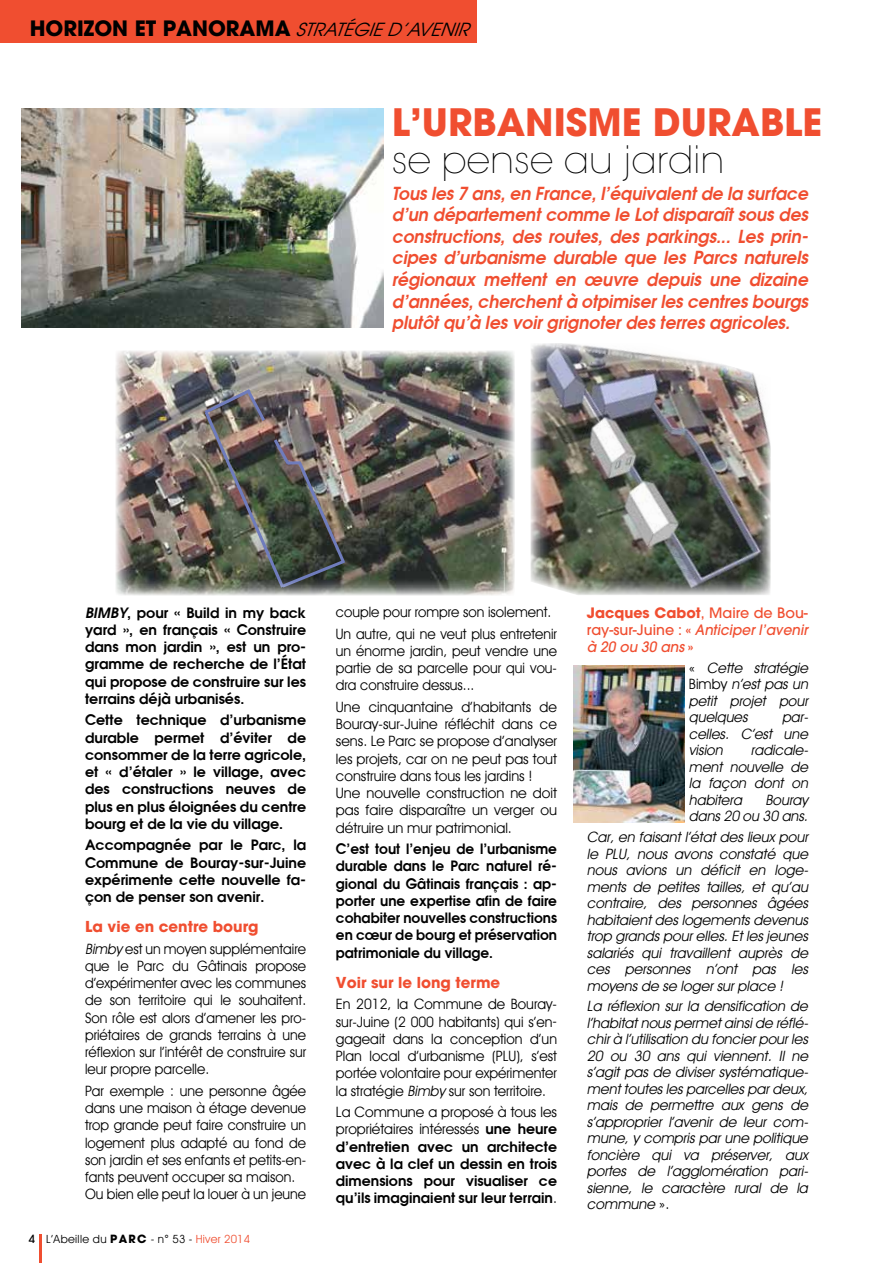
<style>
.page{position:relative;width:893px;height:1263px;background:#fff}
.page>*{position:absolute;margin:0;border:0;box-sizing:border-box;transform-origin:0 0}
.t1{font:700 37.5px "Avant Garde";color:#f04e30}
.t2{font:200 37.5px "Avant Garde";color:#000}
.t3{font:700 21px "Avant Garde";color:#000}
.t4{font:italic 600 18px/21.6px "Avant Garde";color:#f04e30;text-align:justify;scale:.94 1}
.t5{font:italic 18px "Avant Garde";color:#000}
.t6{font:700 15px "Avant Garde";color:#f04e30}
.t7{font:italic 14.25px/16.5px "Avant Guard Regular SWFTE";color:#000;text-align:justify}
.t8{font:14.25px/17.2px "Avant Guard Regular SWFTE";color:#000;text-align:justify;scale:.96 1}
.t9{font:600 14.25px/17.2px "Avant Garde";color:#000;text-align:justify}
.t10{font:14.25px/17.2px "Avant Guard Regular SWFTE";color:#000}
.t11{font:600 14.25px/17.2px "Avant Garde";color:#000;text-align:justify;scale:.96 1}
.t12{font:500 14.25px/17.2px "Avant Garde";color:#f04e30}
.t13{font:11.25px "Avant Guard Regular SWFTE";letter-spacing:.02em;color:#000}
.s1{font-weight:700;font-style:normal;font-size:21px}
.s2{font-style:italic}
.s3{font-family:"Avant Garde";font-weight:500}
.s4{font-family:"Avant Garde";font-weight:700}
.s5{color:#f04e30}
.s6{font-family:"Avant Garde";font-weight:600}
.s7{font-family:"Avant Guard Regular SWFTE";font-weight:400}
.s8{font-weight:700}
.s9{font-style:normal}
</style>
<div class="page">
<div style="left:0;top:0;width:476px;height:43px;background:#f04e30"></div>
<hr style="left:39px;top:1235px;width:3px;height:28px;background:#f04e30">
<img style="left:573px;top:666px;width:112px;height:156px">
<img style="left:22px;top:108px;width:361px;height:220px">
<img style="left:530px;top:343px;width:241px;height:252px">
<img style="left:116px;top:351px;width:398px;height:244px">
<img style="left:201px;top:386px;width:147px;height:205px">
<h2 class="t3" style="left:30px;top:15px;width:14px">hori</h2>
<h2 class="t3" style="left:84px;top:15px;width:141px">zon et panora</h2>
<p class="t5" style="left:256px;top:19px;width:214px"><span class="s1">ma</span> STRATÉG IE D’AVENIR</p>
<h1 class="t1" style="left:392px;top:97px;width:411px">l’urbanisme durable</h1>
<h1 class="t2" style="left:392px;top:138px;width:334px">se pense au jardin</h1>
<p class="t4" style="left:392px;top:182px;width:448px">Tousles7 ans,en France,l’équivalentde la surface d’un départementcomme le Lotdisparaîtsousdes constructions, des routes, des parkings... Les prin&shy;cipes d’urbanisme durable que les Parcs naturels régionaux mettent en œuvre depuis une dizaine d’années,cherchentà otpimiserlescentresbourgs plutôtqu’à lesvoirgrignoterdesterresagricoles.</p>
<p class="t9" style="left:85px;top:603px;width:223px"><span class="s2">BIMBY</span>, pour « Build in my back yard », en français « Construire dans mon jardin », est un pro&shy;gramme de recherche de l’état qui propose de construire sur les terrains déjà urbanisés.</p>
<p class="t9" style="left:85px;top:711px;width:223px">Cette technique d’urbanisme durable permet d’éviter de consommer de la terre agricole, et « d’étaler » le village, avec des constructions neuves de plus en plus éloignées du centre bourg et de la vie du village.</p>
<p class="t9" style="left:85px;top:836px;width:223px">Accompagnée par le Parc, la Commune de Bouray-sur-Juine expérimente cette nouvelle fa&shy;çon de penser son avenir.</p>
<p class="t6" style="left:85px;top:917px;width:175px">La vie en centre bourg</p>
<p class="t8" style="left:85px;top:940px;width:232px"><span class="s2">Bimby</span> est un moyen supplémentaire que le Parc du Gâtinais propose d’expérimenter avec les communes de son territoire qui le souhaitent.<br>Son rôle est alors d’amener les pro&shy;priétaires de grands terrains à une réflexion sur l’intérêt de construire sur leur propre parcelle.</p>
<p class="t8" style="left:85px;top:1082px;width:232px;text-align:left">Par exemple : une personne âgée dans une maison à étage devenue trop grande peut faire construire un logement plus adapté au fond de son jardin et ses enfants et petits-en&shy;fants peuvent occuper sa maison.<br>Ou bien elle peut la louer à un jeune</p>
<p class="t13" style="left:29px;top:1232px;width:223px"><span class="s3">4</span> L’Abeille du <span class="s4">PARC</span> - n° 53 - <span class="s5">Hiver 2014</span></p>
<p class="t8" style="left:336px;top:601px;width:232px;line-height:21.5px">couple pour rompre son isolement.<br>Un autre, qui ne veut plus entretenir</p>
<p class="t8" style="left:336px;top:642px;width:232px">un énorme jardin, peut vendre une partie de sa parcelle pour qui vou&shy;dra construire dessus...</p>
<p class="t10" style="left:336px;top:698px;width:223px">Une cinquantaine d’habitants de Bouray-sur-Juine réfléchit dans ce sens. Le Parc se propose d’analyser les projets, car on ne peut pas tout construire dans tous les jardins !<br>Une nouvelle construction ne doit pas faire disparaître un verger ou détruire un mur patrimonial.</p>
<p class="t11" style="left:336px;top:840px;width:232px">C’est tout l’enjeu de l’urbanisme durable dans le Parc naturel ré&shy;gional du Gâtinais français : ap&shy;porter une expertise afin de faire cohabiter nouvelles constructions en cœur de bourg et préservation patrimoniale du village.</p>
<p class="t6" style="left:336px;top:972px;width:166px">Voir sur le long terme</p>
<p class="t10" style="left:336px;top:995px;width:223px;text-align:justify">En 2012, la Commune de Bouray&shy;sur-Juine (2 000 habitants) qui s’en&shy;gageait dans la conception d’un Plan local d’urbanisme (PLU), s’est portée volontaire pour expérimenter la stratégie <span class="s2">Bimby</span> sur son territoire.</p>
<p class="t10" style="left:336px;top:1103px;width:223px">La Commune a proposé à tous les propriétaires intéressés <span class="s6">une heure</span></p>
<p class="t9" style="left:336px;top:1137px;width:223px">d’entretien avec un architecte avec à la clef un dessin en trois dimensions pour visualiser ce qu’ils imaginaient sur leur terrain<span class="s7">.</span></p>
<p class="t12" style="left:587px;top:604px;width:226px"><span class="s8">Jacques Cabot</span>, Maire de Bou&shy;r a y-s u r-J u i n e : « <span class="s2">Anticiperl’avenir à 20 ou 30 ans</span> »</p>
<p class="t7" style="left:689px;top:659px;width:124px"><span class="s9">«</span> Cette stratégie <span class="s9">B i m by</span> n’est pas un petit projet pour quelques</p>
<p class="t7" style="left:689px;top:709px;width:124px;text-indent:93px">par&shy;celles. C’est une vision</p>
<p class="t7" style="left:689px;top:742px;width:124px;text-indent:62px">radicale&shy;ment nouvelle de la façon dont on habitera</p>
<p class="t7" style="left:689px;top:791px;width:124px;text-align:right">Bouray<br>dans20 ou 30 ans.</p>
<p class="t7" style="left:587px;top:829px;width:226px">Car, en faisant l’état des lieux pour le PLU, nous avons constaté que nous avions un déficit en loge&shy;ments de petites tailles, et qu’au contraire, des personnes âgées habitaientdeslogementsdevenus trop grandspourelles.Etlesjeunes salariés qui travaillent auprès de ces personnes n’ont pas les moyensde se logersurplace !</p>
<p class="t7" style="left:587px;top:998px;width:226px">La réflexion sur la densification de l’habitatnouspermetainside réflé&shy;chirà l’utilisation du foncierpourles 20 ou 30 ans qui viennent. Il ne s’agit pas de diviser systématique&shy;menttouteslesparcellespardeux, mais de permettre aux gens de s’approprier l’avenir de leur com&shy;mune, y compris par une politique foncière qui va préserver, aux portes de l’agglomération pari&shy;sienne, le caractère rural de la commune <span class="s9">» .</span></p>
</div>
